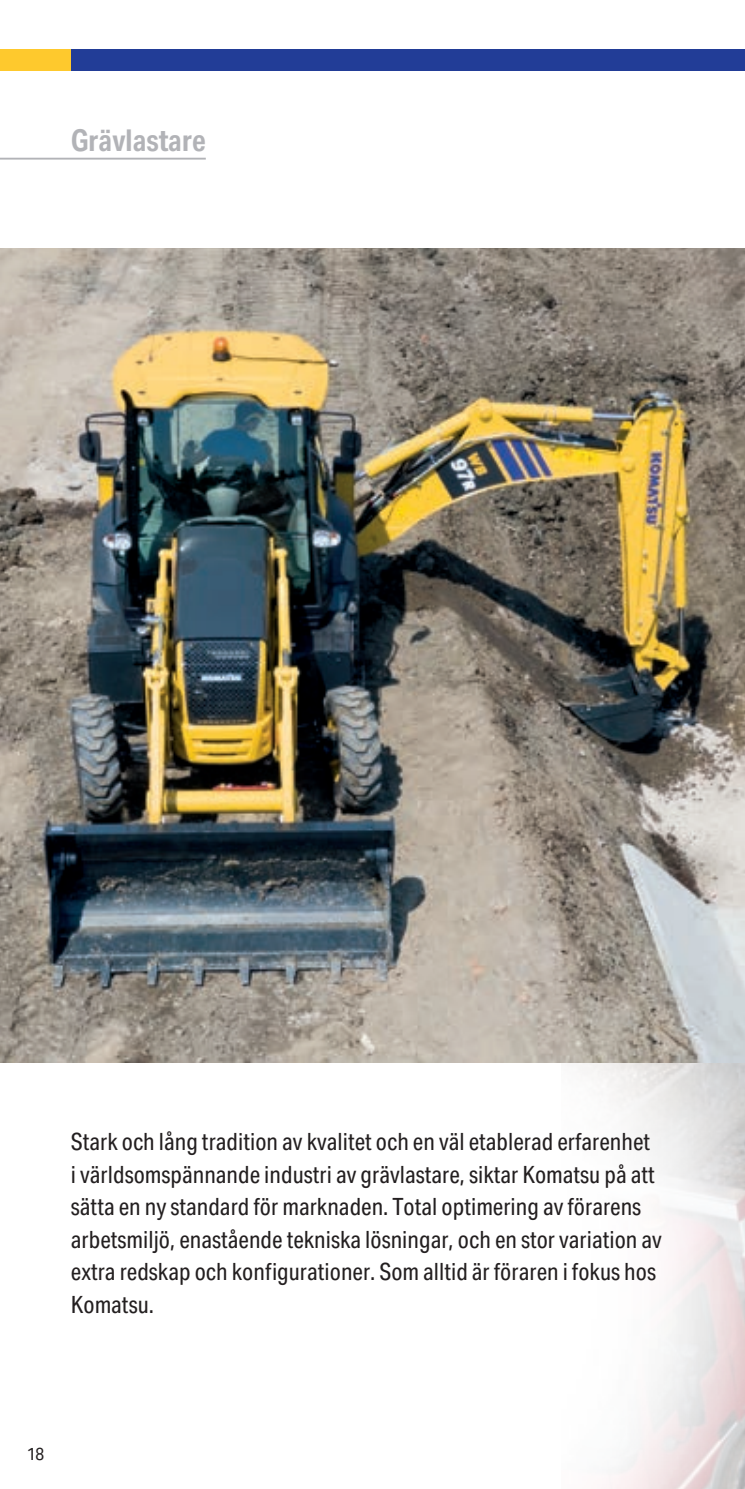
<style>
.page{position:relative;width:745px;height:1489px;background:#fff}
.page>*{position:absolute;margin:0;border:0;box-sizing:border-box;transform-origin:0 0}
.t1{font:700 30px "Aktiv Grotesk Cd";color:#b2b3b7}
.t2{font:23.75px/32.5px "Aktiv Grotesk Cd";color:#231f20}
.t3{font:17.5px "Aktiv Grotesk Cd";color:#231f20}
</style>
<div class="page">
<img style="left:0;top:1062px;width:744px;height:426px">
<img style="left:0;top:248px;width:744px;height:814px">
<hr style="left:0;top:158px;width:206px;height:2px;background:#b2b3b7">
<div style="left:0;top:50px;width:203px;height:21px;background:#fec92d"></div>
<div style="left:71px;top:50px;width:673px;height:21px;background:#223d97"></div>
<p class="t1" style="left:71px;top:123px;width:136px">Grävlastare</p>
<p class="t2" style="left:71px;top:1125px;width:592px">Stark och lång tradition av kvalitet och en väl etablerad erfarenhet<br>i världsomspännande industri av grävlastare, siktar Komatsu på att sätta en ny standard för marknaden. Total optimering av förarens arbetsmiljö, enastående tekniska lösningar, och en stor variation av extra redskap och konfigurationer. Som alltid är föraren i fokus hos Komatsu.</p>
<p class="t3" style="left:27px;top:1443px;width:19px">18</p>
</div>
